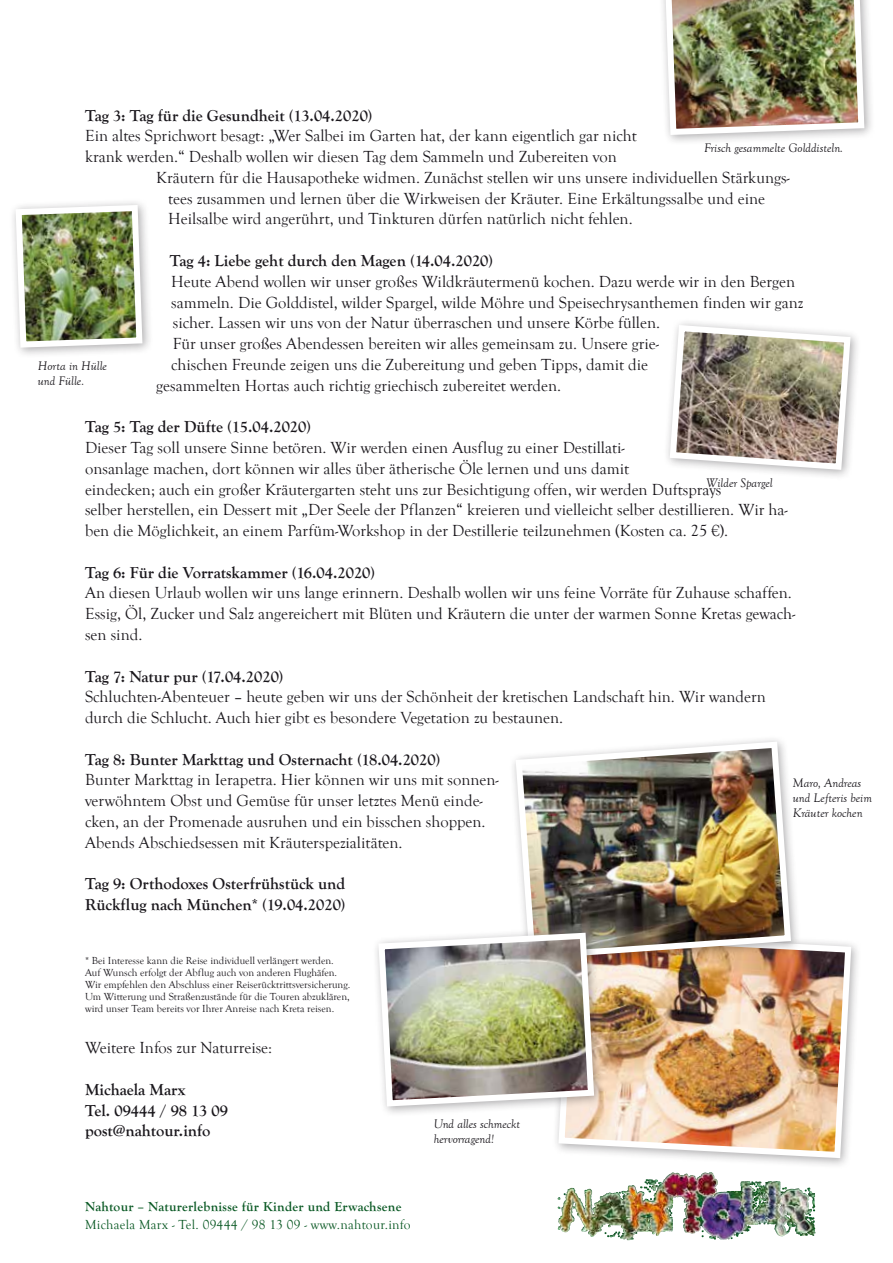
<style>
.page{position:relative;width:893px;height:1263px;background:#fff}
.page>*{position:absolute;margin:0;border:0;box-sizing:border-box;transform-origin:0 0}
.t1{font:16.5px/20.7px "Goudy Old Style T";color:#1a171c}
.t2{font:700 16.5px/20.7px "Goudy Old Style T";color:#1a171c}
.t3{font:13.5px "Goudy Old Style T";letter-spacing:.02em;color:#0a5924}
.t4{font:700 13.5px "Goudy Old Style T";letter-spacing:.02em;color:#0a5924}
.t5{font:italic 12.75px/15px "Goudy Old Style T";color:#1a171c}
.t6{font:10.5px/12px "Goudy Old Style T";color:#1a171c}
</style>
<div class="page">
<img style="left:690px;top:1172px;width:21px;height:7px">
<div style="left:658px;top:0;width:217px;height:146px;background:#1a171c;opacity:.35"></div>
<img style="left:662px;top:0;width:205px;height:138px">
<div style="left:9px;top:198px;width:144px;height:160px;background:#1a171c;opacity:.35"></div>
<img style="left:13px;top:202px;width:133px;height:149px">
<div style="left:552px;top:925px;width:310px;height:244px;background:#1a171c;opacity:.35"></div>
<img style="left:555px;top:929px;width:299px;height:232px">
<img style="left:667px;top:322px;width:187px;height:151px">
<div style="left:509px;top:735px;width:293px;height:235px;background:#1a171c;opacity:.35"></div>
<img style="left:512px;top:738px;width:282px;height:224px">
<div style="left:372px;top:926px;width:233px;height:191px;background:#1a171c;opacity:.35"></div>
<img style="left:375px;top:929px;width:222px;height:181px">
<p class="t2" style="left:85px;top:105px;width:289px">Tag 3: Tag für die Gesundheit (13.04.2020)</p>
<p class="t1" style="left:85px;top:126px;width:553px">Ein altes Sprichwort besagt: „Wer Salbei im Garten hat, der kann eigentlich gar nicht</p>
<p class="t1" style="left:85px;top:147px;width:533px">krank werden.“ Deshalb wollen wir diesen Tag dem Sammeln und Zubereiten von</p>
<p class="t1" style="left:156px;top:168px;width:635px">Kräutern für die Hausapotheke widmen. Zunächst stellen wir uns unsere individuellen Stärkungs-</p>
<p class="t1" style="left:168px;top:188px;width:598px">tees zusammen und lernen über die Wirkweisen der Kräuter. Eine Erkältungssalbe und eine</p>
<p class="t1" style="left:168px;top:209px;width:466px">Heilsalbe wird angerührt, und Tinkturen dürfen natürlich nicht fehlen.</p>
<p class="t2" style="left:170px;top:250px;width:325px">Tag 4: Liebe geht durch den Magen (14.04.2020)</p>
<p class="t1" style="left:171px;top:271px;width:625px">Heute Abend wollen wir unser großes Wildkräutermenü kochen. Dazu werde wir in den Bergen</p>
<p class="t1" style="left:171px;top:292px;width:634px">sammeln. Die Golddistel, wilder Spargel, wilde Möhre und Speisechrysanthemen finden wir ganz</p>
<p class="t1" style="left:173px;top:313px;width:489px">sicher. Lassen wir uns von der Natur überraschen und unsere Körbe füllen.</p>
<p class="t1" style="left:173px;top:334px;width:488px">Für unser großes Abendessen bereiten wir alles gemeinsam zu. Unsere grie-</p>
<p class="t1" style="left:171px;top:354px;width:478px">chischen Freunde zeigen uns die Zubereitung und geben Tipps, damit die</p>
<p class="t1" style="left:156px;top:375px;width:406px">gesammelten Hortas auch richtig griechisch zubereitet werden.</p>
<p class="t2" style="left:85px;top:417px;width:227px">Tag 5: Tag der Düfte (15.04.2020)</p>
<p class="t1" style="left:85px;top:438px;width:704px">Dieser Tag soll unsere Sinne betören. Wir werden einen Ausflug zu einer Destillati-<br>onsanlage machen, dort können wir alles über ätherische Öle lernen und uns damit<br>eindecken; auch ein großer Kräutergarten steht uns zur Besichtigung offen, wir werden Duftsprays<br>selber herstellen, ein Dessert mit „Der Seele der Pflanzen“ kreieren und vielleicht selber destillieren. Wir ha&shy;ben die Möglichkeit, an einem Parfüm-Workshop in der Destillerie teilzunehmen (Kosten ca. 25 €).</p>
<p class="t2" style="left:85px;top:562px;width:292px">Tag 6: Für die Vorratskammer (16.04.2020)</p>
<p class="t1" style="left:85px;top:583px;width:712px">An diesen Urlaub wollen wir uns lange erinnern. Deshalb wollen wir uns feine Vorräte für Zuhause schaffen.<br>Essig, Öl, Zucker und Salz angereichert mit Blüten und Kräutern die unter der warmen Sonne Kretas gewach&shy;sen sind.</p>
<p class="t2" style="left:85px;top:666px;width:200px">Tag 7: Natur pur (17.04.2020)</p>
<p class="t1" style="left:85px;top:687px;width:682px">Schluchten-Abenteuer – heute geben wir uns der Schönheit der kretischen Landschaft hin. Wir wandern durch die Schlucht. Auch hier gibt es besondere Vegetation zu bestaunen.</p>
<p class="t2" style="left:85px;top:749px;width:357px">Tag 8: Bunter Markttag und Osternacht (18.04.2020)</p>
<p class="t1" style="left:85px;top:770px;width:415px">Bunter Markttag in Ierapetra. Hier können wir uns mit sonnen&shy;verwöhntem Obst und Gemüse für unser letztes Menü einde&shy;cken, an der Promenade ausruhen und ein bisschen shoppen.<br>Abends Abschiedsessen mit Kräuterspezialitäten.</p>
<p class="t2" style="left:85px;top:874px;width:262px">Tag 9: Orthodoxes Osterfrühstück und<br>Rückflug nach München* (19.04.2020)</p>
<p class="t5" style="left:704px;top:141px;width:140px">Frisch gesammelte Golddisteln.</p>
<p class="t5" style="left:38px;top:358px;width:71px">Horta in Hülle und Fülle.</p>
<p class="t5" style="left:706px;top:475px;width:68px">Wilder Spargel</p>
<p class="t5" style="left:793px;top:776px;width:81px">Maro, Andreas und Lefteris beim<br>Kräuter kochen</p>
<p class="t6" style="left:85px;top:954px;width:267px">* Bei Interesse kann die Reise individuell verlängert werden.<br>Auf Wunsch erfolgt der Abflug auch von anderen Flughäfen.<br>Wir empfehlen den Abschluss einer Reiserücktrittsversicherung.<br>Um Witterung und Straßenzustände für die Touren abzuklären, wird unser Team bereits vor Ihrer Anreise nach Kreta reisen.</p>
<p class="t1" style="left:85px;top:1038px;width:189px">Weitere Infos zur Naturreise:</p>
<p class="t2" style="left:85px;top:1079px;width:144px">Michaela Marx<br>Tel. 09444 / 98 13 09 post@nahtour.info</p>
<p class="t4" style="left:85px;top:1199px;width:318px">Nahtour – Naturerlebnisse für Kinder und Erwachsene</p>
<p class="t3" style="left:85px;top:1217px;width:327px">Michaela Marx - Tel. 09444 / 98 13 09 - www.nahtour.info</p>
<p class="t5" style="left:434px;top:1117px;width:88px">Und alles schmeckt hervorragend!</p>
</div>
